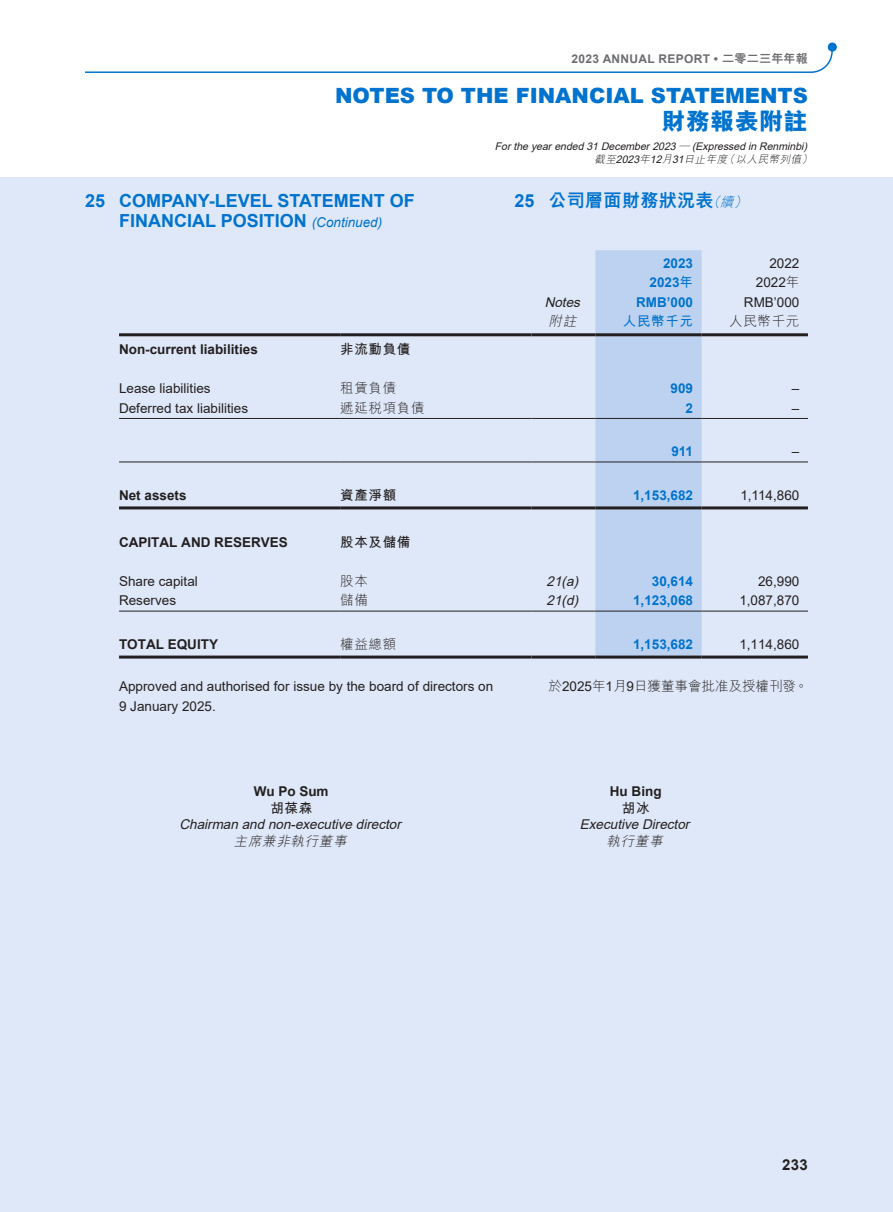
<style>
.page{position:relative;width:893px;height:1212px;background:#fff}
.page>*{position:absolute;margin:0;border:0;box-sizing:border-box;transform-origin:0 0}
.t1{font:800 24px "M Hei HK";letter-spacing:.02em;color:#0073ce}
.t2{font:900 21px "Arial";color:#0073ce}
.t3{font:700 18px/19.5px "Arial";color:#0073ce;text-align:center}
.t4{font:800 18px "M Hei HK";letter-spacing:.02em;color:#0073ce}
.t5{font:700 15px "Arial";color:#231f20}
.t6{font:13.5px/19.5px "Arial";color:#231f20}
.t7{font:700 13.5px "Arial";color:#231f20}
.t8{font:italic 13.5px "Arial";color:#231f20}
.t9{font:700 13.5px "Arial";color:#0073ce}
.t10{font:300 13.5px "M Hei HK";letter-spacing:.05em;color:#231f20}
.t11{font:300 13.5px "M Hei HK";color:#231f20}
.t12{font:700 13.5px "M Hei HK";letter-spacing:.05em;color:#231f20}
.t13{font:italic 300 13.5px "M Hei HK";color:#231f20}
.t14{font:700 13.5px "M Hei HK";letter-spacing:.05em;color:#0073ce}
.t15{font:700 12px "Arial";letter-spacing:.025em;color:#6c6d70}
.t16{font:italic 10.5px "Arial";color:#231f20}
.t17{font:italic 300 10.5px "M Hei HK";color:#231f20}
.s1{font-family:"M Hei HK";font-weight:800}
.s2{font-family:"M Hei HK";font-weight:300}
.s3{font-family:"Arial";font-weight:400}
.s4{font-weight:400;font-style:italic;font-size:13.5px}
.s5{font-family:"Arial";font-weight:700}
.s6{font-weight:300;font-style:italic;font-size:13.5px}
.s7{font-family:"M Hei HK"}
</style>
<div class="page">
<div style="left:0;top:178px;width:893px;height:1034px;background:#dfe8f8"></div>
<svg style="left:85px;top:47px;width:748px;height:26px"></svg>
<div style="left:828px;top:43px;width:9px;height:9px;background:#0073ce;border-radius:50%"></div>
<div style="left:595px;top:250px;width:107px;height:405px;background:#bdd2f1"></div>
<hr style="left:119px;top:333px;width:221px;height:3px;background:#231f20">
<hr style="left:340px;top:333px;width:191px;height:3px;background:#231f20">
<hr style="left:531px;top:333px;width:64px;height:3px;background:#231f20">
<hr style="left:595px;top:333px;width:107px;height:3px;background:#231f20">
<hr style="left:702px;top:333px;width:106px;height:3px;background:#231f20">
<hr style="left:119px;top:418px;width:221px;height:1px;background:#231f20">
<hr style="left:340px;top:418px;width:191px;height:1px;background:#231f20">
<hr style="left:531px;top:418px;width:64px;height:1px;background:#231f20">
<hr style="left:595px;top:418px;width:107px;height:1px;background:#231f20">
<hr style="left:702px;top:418px;width:106px;height:1px;background:#231f20">
<hr style="left:119px;top:462px;width:221px;height:1px;background:#231f20">
<hr style="left:340px;top:462px;width:191px;height:1px;background:#231f20">
<hr style="left:531px;top:462px;width:64px;height:1px;background:#231f20">
<hr style="left:595px;top:462px;width:107px;height:1px;background:#231f20">
<hr style="left:702px;top:462px;width:106px;height:1px;background:#231f20">
<hr style="left:119px;top:506px;width:221px;height:3px;background:#231f20">
<hr style="left:340px;top:506px;width:191px;height:3px;background:#231f20">
<hr style="left:531px;top:506px;width:64px;height:3px;background:#231f20">
<hr style="left:595px;top:506px;width:107px;height:3px;background:#231f20">
<hr style="left:702px;top:506px;width:106px;height:3px;background:#231f20">
<hr style="left:119px;top:611px;width:221px;height:1px;background:#231f20">
<hr style="left:340px;top:611px;width:191px;height:1px;background:#231f20">
<hr style="left:531px;top:611px;width:64px;height:1px;background:#231f20">
<hr style="left:595px;top:611px;width:107px;height:1px;background:#231f20">
<hr style="left:702px;top:611px;width:106px;height:1px;background:#231f20">
<hr style="left:119px;top:655px;width:221px;height:3px;background:#231f20">
<hr style="left:340px;top:655px;width:191px;height:3px;background:#231f20">
<hr style="left:531px;top:655px;width:64px;height:3px;background:#231f20">
<hr style="left:595px;top:655px;width:107px;height:3px;background:#231f20">
<hr style="left:702px;top:655px;width:106px;height:3px;background:#231f20">
<p class="t15" style="left:572px;top:50px;width:238px">2023 ANNUAL REPORT • <span class="s1">二零二三年年報</span></p>
<h2 class="t2" style="left:335px;top:80px;width:474px">NOTES TO THE FINANCIAL STATEMENTS</h2>
<h1 class="t1" style="left:661px;top:110px;width:148px">財務報表附註</h1>
<p class="t16" style="left:495px;top:139px;width:317px">Forthe yearended 31 December2023 <span class="s2">—</span> (Expressed in Renminbi)</p>
<p class="t17" style="left:594px;top:154px;width:222px">截至<span class="s3">2023</span>年<span class="s3">12</span>月<span class="s3">31</span>日止年度（以人民幣列值）</p>
<h3 class="t3" style="left:85px;top:192px;width:331px">25 COMPANY-LEVEL STATEMENT OF<br>FINANCIAL POSITION <span class="s4">(Continued)</span></h3>
<h3 class="t4" style="left:514px;top:192px;width:237px"><span class="s5">25</span> 公司層面財務狀況表<span class="s6">（續）</span></h3>
<p class="t9" style="left:663px;top:254px;width:32px">2023</p>
<p class="t6" style="left:769px;top:253px;width:32px">2022</p>
<p class="t9" style="left:650px;top:273px;width:45px">2023<span class="s7">年</span></p>
<p class="t6" style="left:756px;top:273px;width:45px">2022<span class="s2">年</span></p>
<p class="t8" style="left:545px;top:293px;width:41px">Notes</p>
<p class="t9" style="left:636px;top:293px;width:59px">RMB’000</p>
<p class="t6" style="left:744px;top:292px;width:57px">RMB’000</p>
<p class="t13" style="left:548px;top:315px;width:32px">附註</p>
<p class="t14" style="left:623px;top:312px;width:72px">人民幣千元</p>
<p class="t10" style="left:729px;top:315px;width:72px">人民幣千元</p>
<p class="t7" style="left:119px;top:340px;width:140px">Non-current liabilities</p>
<p class="t12" style="left:340px;top:339px;width:72px">非流動負債</p>
<p class="t6" style="left:119px;top:378px;width:93px">Lease liabilities</p>
<p class="t10" style="left:340px;top:381px;width:58px">租賃負債</p>
<p class="t9" style="left:671px;top:379px;width:24px">909</p>
<p class="t6" style="left:792px;top:378px;width:9px">–</p>
<p class="t6" style="left:119px;top:398px;width:131px">Deferred tax liabilities</p>
<p class="t10" style="left:340px;top:401px;width:86px">遞延稅項負債</p>
<p class="t9" style="left:686px;top:398px;width:9px">2</p>
<p class="t6" style="left:792px;top:398px;width:9px">–</p>
<p class="t9" style="left:671px;top:442px;width:23px">911</p>
<p class="t6" style="left:792px;top:441px;width:9px">–</p>
<p class="t7" style="left:119px;top:485px;width:69px">Net assets</p>
<p class="t12" style="left:340px;top:485px;width:58px">資產淨額</p>
<p class="t9" style="left:633px;top:485px;width:62px">1,153,682</p>
<p class="t6" style="left:740px;top:485px;width:61px">1,114,860</p>
<p class="t7" style="left:119px;top:532px;width:170px">CAPITAL AND RESERVES</p>
<p class="t12" style="left:340px;top:532px;width:72px">股本及儲備</p>
<p class="t6" style="left:119px;top:571px;width:80px">Share capital</p>
<p class="t10" style="left:340px;top:574px;width:29px">股本</p>
<p class="t8" style="left:547px;top:572px;width:37px">21(a)</p>
<p class="t9" style="left:652px;top:571px;width:43px">30,614</p>
<p class="t6" style="left:758px;top:571px;width:43px">26,990</p>
<p class="t6" style="left:119px;top:591px;width:59px">Reserves</p>
<p class="t10" style="left:340px;top:593px;width:29px">儲備</p>
<p class="t8" style="left:547px;top:591px;width:37px">21(d)</p>
<p class="t9" style="left:633px;top:591px;width:62px">1,123,068</p>
<p class="t6" style="left:739px;top:591px;width:62px">1,087,870</p>
<p class="t7" style="left:119px;top:634px;width:101px">TOTAL EQUITY</p>
<p class="t10" style="left:340px;top:637px;width:58px">權益總額</p>
<p class="t9" style="left:633px;top:634px;width:62px">1,153,682</p>
<p class="t6" style="left:739px;top:634px;width:62px">1,114,860</p>
<p class="t6" style="left:119px;top:676px;width:376px">Approved and authorised for issue by the board of directors on<br>9 January 2025.</p>
<p class="t11" style="left:549px;top:679px;width:261px">於<span class="s3">2025</span>年<span class="s3">1</span>月<span class="s3">9</span>日獲董事會批准及授權刊發。</p>
<p class="t7" style="left:254px;top:782px;width:76px">Wu Po Sum</p>
<p class="t7" style="left:610px;top:782px;width:53px">Hu Bing</p>
<p class="t12" style="left:270px;top:798px;width:43px">胡葆森</p>
<p class="t12" style="left:622px;top:798px;width:29px">胡冰</p>
<p class="t8" style="left:179px;top:815px;width:227px">Chairman and non-executive director</p>
<p class="t8" style="left:580px;top:815px;width:115px">Executive Director</p>
<p class="t13" style="left:234px;top:834px;width:117px">主席兼非執行董事</p>
<p class="t13" style="left:607px;top:834px;width:60px">執行董事</p>
<p class="t5" style="left:782px;top:1154px;width:27px">233</p>
</div>
